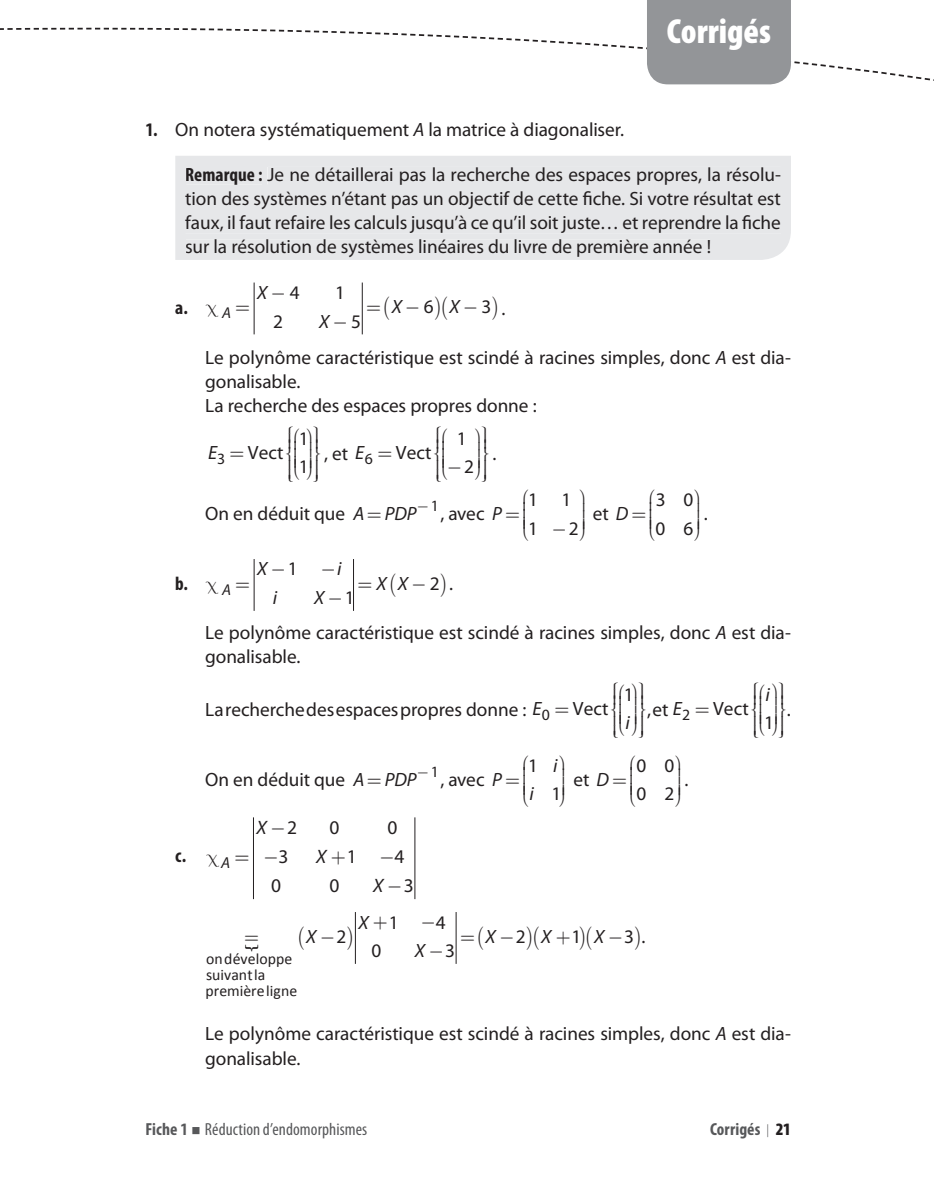
<style>
.page{position:relative;width:934px;height:1195px;background:#fff}
.page>*{position:absolute;margin:0;border:0;box-sizing:border-box;transform-origin:0 0}
.t1{font:900 condensed 35px "Myriad Pro";color:#fff}
.t2{font:19.43px "Myriad Pro";color:#231f20}
.t3{font:italic 19.43px "Myriad Pro";color:#231f20}
.t4{font:19.25px/24.3px "Myriad Pro";color:#231f20}
.t5{font:italic 19.25px "Myriad Pro";color:#231f20}
.t6{font:700 condensed 19.25px "Myriad Pro";color:#231f20}
.t7{font:condensed 17.5px "Myriad Pro";letter-spacing:.005em;color:#57585a}
.t8{font:700 condensed 17.5px "Myriad Pro";letter-spacing:.01em;color:#57585a}
.t9{font:15.75px/15.8px "Calibri";letter-spacing:.005em;color:#231f20}
.t10{font:15.75px "Myriad Pro";color:#231f20}
.s1{font-weight:700;font-stretch:condensed}
.s2{font-style:italic}
.s3{font-family:"Myriad Pro";font-size:19.25px}
.s4{font-weight:700}
.s5{font-weight:900;color:#231f20}
</style>
<div class="page">
<svg style="left:0;top:26px;width:930px;height:59px"></svg>
<div style="left:646px;top:0;width:144px;height:84px;background:#939598"></div>
<hr style="left:253px;top:283px;width:1px;height:51px;background:#231f20">
<hr style="left:362px;top:283px;width:1px;height:51px;background:#231f20">
<hr style="left:253px;top:559px;width:1px;height:52px;background:#231f20">
<hr style="left:353px;top:559px;width:1px;height:52px;background:#231f20">
<hr style="left:253px;top:817px;width:1px;height:82px;background:#231f20">
<hr style="left:414px;top:817px;width:1px;height:82px;background:#231f20">
<hr style="left:355px;top:912px;width:1px;height:52px;background:#231f20">
<hr style="left:455px;top:912px;width:1px;height:52px;background:#231f20">
<div style="left:175px;top:156px;width:615px;height:104px;background:#e6e7e9"></div>
<div style="left:186px;top:168px;width:76px;height:16px;background:#e6e7e9"></div>
<div style="left:267px;top:167px;width:513px;height:17px;background:#e6e7e9"></div>
<div style="left:185px;top:191px;width:595px;height:18px;background:#e6e7e9"></div>
<div style="left:185px;top:215px;width:595px;height:18px;background:#e6e7e9"></div>
<div style="left:186px;top:240px;width:523px;height:18px;background:#e6e7e9"></div>
<p class="t4" style="left:145px;top:118px;width:480px"><span class="s1">1.</span> On notera systématiquement <span class="s2">A</span> la matrice à diagonaliser.</p>
<h1 class="t1" style="left:666px;top:12px;width:106px">Corrigés</h1>
<p class="t4" style="left:185px;top:162px;width:597px;text-align:justify"><span class="s1">Remarque :</span> Je ne détaillerai pas la recherche des espaces propres, la résolu&shy;tion des systèmes n’étant pas un objectif de cette fiche. Si votre résultat est faux, il faut refaire les calculs jusqu’à ce qu’il soit juste… et reprendre la fiche sur la résolution de systèmes linéaires du livre de première année !</p>
<p class="t5" style="left:257px;top:281px;width:12px">X</p>
<p class="t4" style="left:290px;top:280px;width:11px">4</p>
<p class="t4" style="left:335px;top:280px;width:11px">1</p>
<p class="t5" style="left:391px;top:295px;width:12px">X</p>
<p class="t5" style="left:449px;top:295px;width:12px">X</p>
<p class="t4" style="left:424px;top:294px;width:11px">6</p>
<p class="t4" style="left:481px;top:295px;width:26px">3 .</p>
<p class="t4" style="left:205px;top:345px;width:587px">Le polynôme caractéristique est scindé à racines simples, donc <span class="s2">A</span> est dia&shy;gonalisable.<br>La recherche des espaces propres donne :</p>
<p class="t5" style="left:208px;top:441px;width:19px">E<sub>3</sub></p>
<p class="t6" style="left:175px;top:296px;width:57px">a. <sub>A</sub></p>
<p class="t5" style="left:319px;top:309px;width:12px">X</p>
<p class="t4" style="left:273px;top:309px;width:11px">2</p>
<p class="t4" style="left:351px;top:309px;width:11px">5</p>
<p class="t4" style="left:292px;top:423px;width:17px;line-height:28.9px;text-align:center">1<br>1➔</p>
<p class="t4" style="left:457px;top:423px;width:19px;line-height:28.9px;text-align:center">1<br>2</p>
<p class="t4" style="left:248px;top:440px;width:37px">Vect</p>
<p class="t4" style="left:324px;top:441px;width:50px">, et <span class="s2">E</span><sub>6</sub></p>
<p class="t4" style="left:396px;top:440px;width:37px">Vect</p>
<p class="t4" style="left:492px;top:441px;width:5px">.</p>
<p class="t4" style="left:205px;top:501px;width:298px">On en déduit que <span class="s2">A PDP</span> <sup>1</sup>, avec <span class="s2">P</span></p>
<p class="t4" style="left:568px;top:485px;width:11px;line-height:28.9px;text-indent:-41px">1 1<br>2</p>
<p class="t4" style="left:521px;top:516px;width:17px">➔1</p>
<p class="t4" style="left:592px;top:501px;width:37px">et <span class="s2">D</span></p>
<p class="t4" style="left:655px;top:487px;width:39px">3 0</p>
<p class="t4" style="left:647px;top:516px;width:47px">➔0 6</p>
<p class="t4" style="left:703px;top:501px;width:5px">.</p>
<p class="t5" style="left:257px;top:557px;width:12px">X</p>
<p class="t5" style="left:337px;top:557px;width:6px">i</p>
<p class="t5" style="left:273px;top:586px;width:6px">i</p>
<p class="t5" style="left:314px;top:586px;width:12px">X</p>
<p class="t4" style="left:288px;top:557px;width:11px">1</p>
<p class="t6" style="left:175px;top:571px;width:57px">b. <sub>A</sub></p>
<p class="t5" style="left:376px;top:571px;width:33px">X X</p>
<p class="t4" style="left:430px;top:571px;width:25px">2 .</p>
<p class="t4" style="left:205px;top:620px;width:587px">Le polynôme caractéristique est scindé à racines simples, donc <span class="s2">A</span> est dia&shy;gonalisable.</p>
<p class="t4" style="left:205px;top:697px;width:338px">La recherche des espaces propres donne : <span class="s2">E</span></p>
<p class="t5" style="left:617px;top:711px;width:14px">➔i</p>
<p class="t4" style="left:345px;top:585px;width:11px">1</p>
<p class="t5" style="left:765px;top:682px;width:6px">i</p>
<p class="t4" style="left:623px;top:682px;width:11px">1</p>
<p class="t4" style="left:572px;top:696px;width:37px">Vect</p>
<p class="t4" style="left:646px;top:697px;width:36px">, et <span class="s2">E</span></p>
<p class="t4" style="left:712px;top:696px;width:37px">Vect</p>
<p class="t10" style="left:541px;top:705px;width:10px">0</p>
<p class="t10" style="left:682px;top:705px;width:10px">2</p>
<p class="t4" style="left:786px;top:697px;width:5px">.</p>
<p class="t4" style="left:757px;top:710px;width:17px">1➔</p>
<p class="t4" style="left:205px;top:767px;width:298px">On en déduit que <span class="s2">A PDP</span> <sup>1</sup>, avec <span class="s2">P</span></p>
<p class="t6" style="left:175px;top:843px;width:56px">c. <sub>A</sub></p>
<p class="t3" style="left:256px;top:815px;width:12px">X</p>
<p class="t2" style="left:287px;top:815px;width:11px">2</p>
<p class="t2" style="left:329px;top:815px;width:11px">0</p>
<p class="t2" style="left:387px;top:815px;width:11px">0</p>
<p class="t3" style="left:316px;top:845px;width:12px">X</p>
<p class="t2" style="left:278px;top:845px;width:11px">3</p>
<p class="t2" style="left:347px;top:845px;width:11px">1</p>
<p class="t2" style="left:394px;top:845px;width:11px">4</p>
<p class="t2" style="left:271px;top:874px;width:11px">0</p>
<p class="t2" style="left:329px;top:874px;width:11px">0</p>
<p class="t3" style="left:373px;top:874px;width:12px">X</p>
<p class="t4" style="left:528px;top:753px;width:11px">1</p>
<p class="t5" style="left:521px;top:782px;width:14px">i➔</p>
<p class="t5" style="left:553px;top:753px;width:6px">i</p>
<p class="t4" style="left:551px;top:781px;width:11px">1</p>
<p class="t4" style="left:573px;top:767px;width:37px">et <span class="s2">D</span></p>
<p class="t4" style="left:636px;top:753px;width:39px">0 0</p>
<p class="t4" style="left:628px;top:781px;width:47px">➔0 2</p>
<p class="t9" style="left:205px;top:951px;width:93px;text-indent:-13px"><span class="s3">3</span> on développe suivant la première ligne</p>
<p class="t5" style="left:306px;top:924px;width:12px">X</p>
<p class="t4" style="left:336px;top:924px;width:11px">2</p>
<p class="t5" style="left:358px;top:910px;width:12px">X</p>
<p class="t4" style="left:388px;top:910px;width:11px">1</p>
<p class="t4" style="left:436px;top:910px;width:11px">4</p>
<p class="t5" style="left:414px;top:939px;width:12px">X</p>
<p class="t4" style="left:371px;top:938px;width:11px">0</p>
<p class="t4" style="left:445px;top:938px;width:11px">3</p>
<p class="t5" style="left:485px;top:924px;width:12px">X</p>
<p class="t5" style="left:541px;top:924px;width:12px">X</p>
<p class="t5" style="left:594px;top:924px;width:12px">X</p>
<p class="t4" style="left:515px;top:924px;width:11px">2</p>
<p class="t4" style="left:571px;top:924px;width:11px">1</p>
<p class="t4" style="left:624px;top:924px;width:23px">3 .</p>
<p class="t4" style="left:684px;top:767px;width:5px">.</p>
<p class="t4" style="left:205px;top:1021px;width:587px">Le polynôme caractéristique est scindé à racines simples, donc <span class="s2">A</span> est dia&shy;gonalisable.</p>
<p class="t7" style="left:145px;top:1119px;width:223px"><span class="s4">Fiche 1</span> ■ Réduction d’endomorphismes</p>
<p class="t8" style="left:709px;top:1119px;width:82px">Corrigés │ <span class="s5">21</span></p>
</div>
